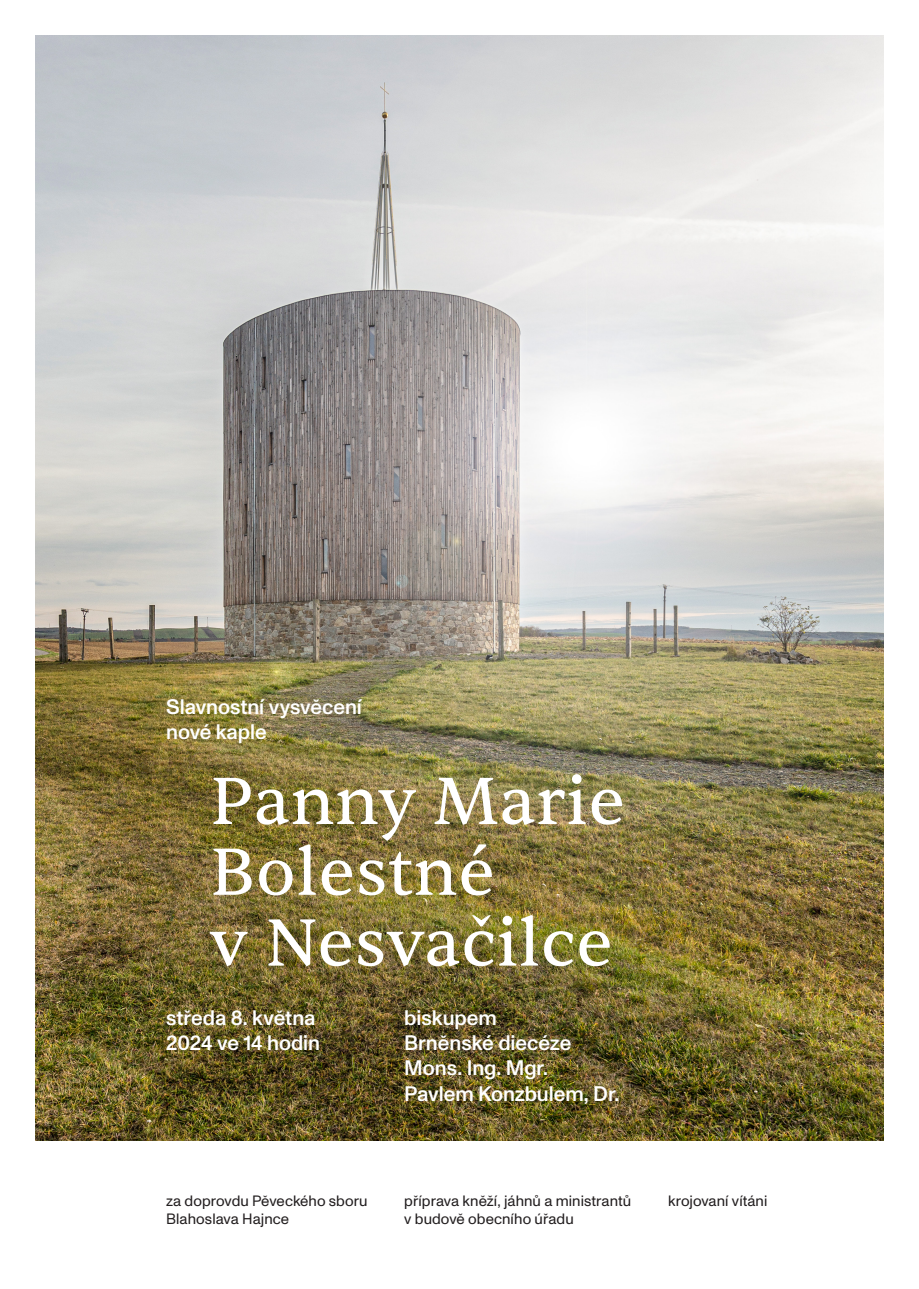
<style>
.page{position:relative;width:919px;height:1289px;background:#fff}
.page>*{position:absolute;margin:0;border:0;box-sizing:border-box;transform-origin:0 0}
.t1{font:67.35px/70.8px "Sentient";letter-spacing:.01em;color:#fff}
.t2{font:500 21px/25.2px "Monument Grotesk";letter-spacing:-.005em;color:#fff}
.t3{font:15px/18px "Monument Grotesk";letter-spacing:.005em;color:#231f20}
</style>
<div class="page">
<img style="left:35px;top:35px;width:848px;height:1105px">
<p class="t2" style="left:166px;top:692px;width:197px">Slavnostní vysvěcení nové kaple</p>
<h1 class="t1" style="left:210px;top:766px;width:416px">Panny Marie<br>Bolestné<br>v Nesvačilce</h1>
<p class="t2" style="left:166px;top:1003px;width:155px">středa 8. května<br>2024 ve 14 hodin</p>
<p class="t2" style="left:404px;top:1003px;width:217px">biskupem<br>Brněnské diecéze<br>Mons. Ing. Mgr.<br>Pavlem Konzbulem, Dr.</p>
<p class="t3" style="left:166px;top:1190px;width:203px">za doprovdu Pěveckého sboru<br>Blahoslava Hajnce</p>
<p class="t3" style="left:404px;top:1190px;width:228px">příprava kněží, jáhnů a ministrantů v budově obecního úřadu</p>
<p class="t3" style="left:668px;top:1190px;width:101px">krojovaní vítáni</p>
</div>
